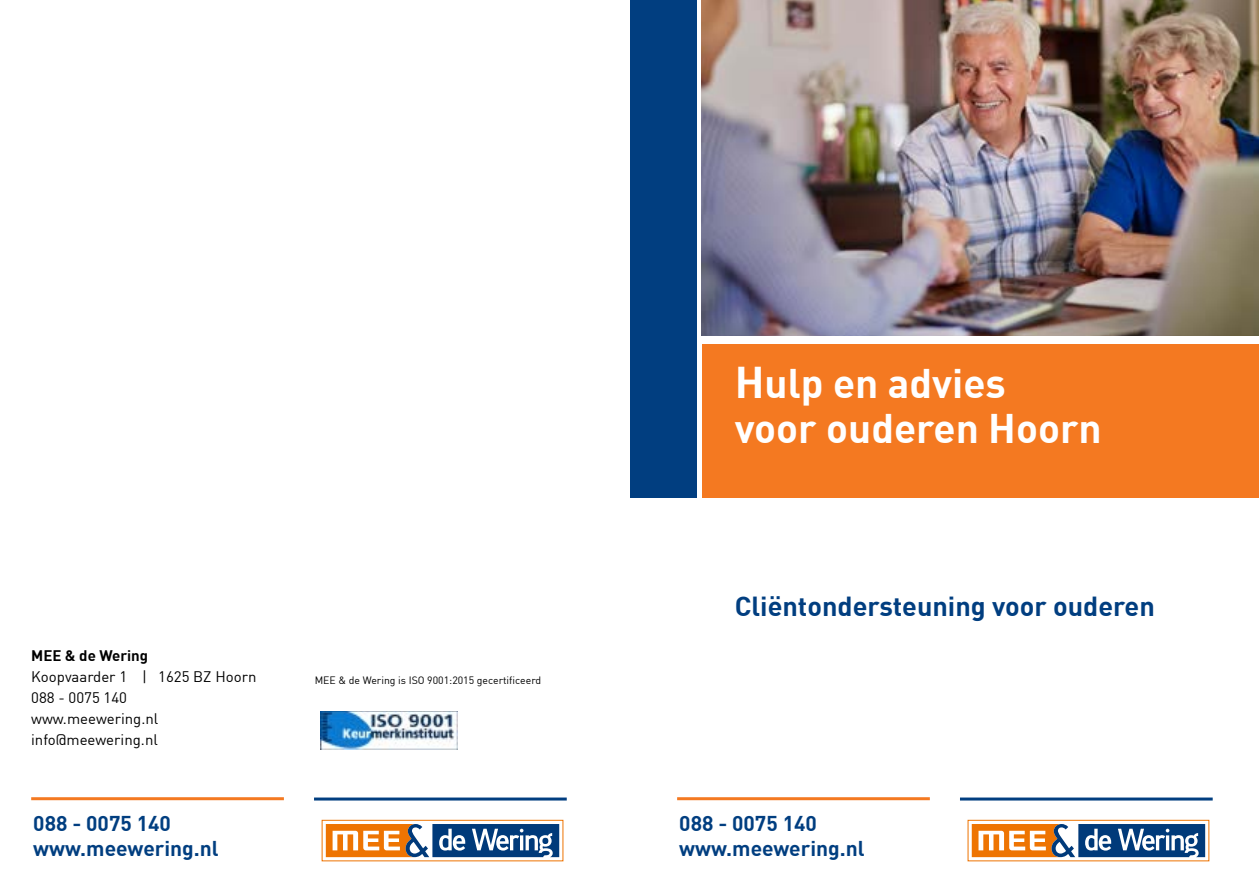
<style>
.page{position:relative;width:1259px;height:893px;background:#fff}
.page>*{position:absolute;margin:0;border:0;box-sizing:border-box;transform-origin:0 0}
.t1{font:700 40.5px/45px "DIN";color:#fff}
.t2{font:700 27px "DIN";color:#013e80}
.t3{font:700 21px/25.2px "DIN";color:#013e80}
.t4{font:15px/21px "DIN";color:#000}
.t5{font:700 15px "DIN";color:#000}
.t6{font:10.5px "DIN";color:#000}
.s1{font-size:43.5px}
</style>
<div class="page">
<div style="left:702px;top:344px;width:557px;height:154px;background:#f47921"></div>
<div style="left:630px;top:0;width:66px;height:498px;background:#013e80"></div>
<div style="left:968px;top:820px;width:240px;height:41px;background:linear-gradient(to right,#fff,#fff)"></div>
<div style="left:967px;top:820px;width:242px;height:41px;border:1px solid #ee7402"></div>
<svg style="left:971px;top:824px;width:234px;height:33px"></svg>
<hr style="left:677px;top:797px;width:253px;height:3px;background:#f47921">
<hr style="left:960px;top:797px;width:252px;height:3px;background:#013e80">
<div style="left:322px;top:820px;width:241px;height:41px;background:linear-gradient(to right,#fff,#fff)"></div>
<div style="left:322px;top:820px;width:241px;height:41px;border:1px solid #ee7402"></div>
<svg style="left:326px;top:824px;width:233px;height:33px"></svg>
<hr style="left:31px;top:797px;width:253px;height:3px;background:#f47921">
<hr style="left:314px;top:797px;width:253px;height:3px;background:#013e80">
<img style="left:702px;top:0;width:557px;height:336px">
<img style="left:320px;top:711px;width:138px;height:38px">
<p class="t5" style="left:31px;top:646px;width:118px">MEE &amp; de Wering</p>
<p class="t4" style="left:31px;top:666px;width:227px">Koopvaarder 1 | 1625 BZ Hoorn<br>088 - 0075 140 www.meewering.nl info@meewering.nl</p>
<p class="t6" style="left:315px;top:674px;width:228px">MEE &amp; de Wering is ISO 9001:2015 gecertificeerd</p>
<h3 class="t3" style="left:33px;top:810px;width:187px">088 - 0075 140 www.meewering.nl</h3>
<h1 class="t1" style="left:735px;top:359px;width:368px"><span class="s1">H</span>ulp en advies<br>voor ouderen Hoorn</h1>
<h2 class="t2" style="left:735px;top:588px;width:421px">Cliëntondersteuning voor ouderen</h2>
<h3 class="t3" style="left:679px;top:810px;width:187px">088 - 0075 140 www.meewering.nl</h3>
</div>
